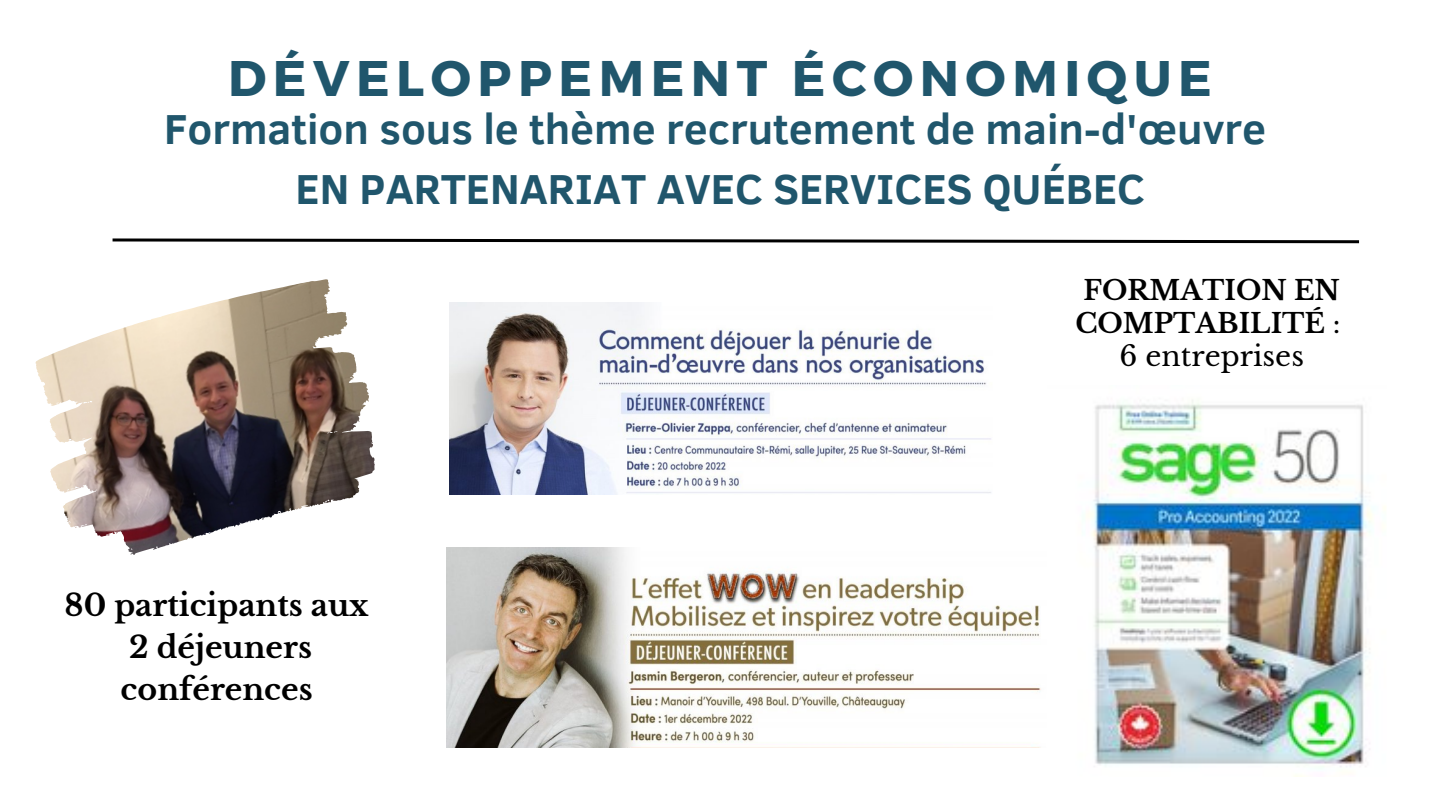
<style>
.page{position:relative;width:1440px;height:810px;background:#fff}
.page>*{position:absolute;margin:0;border:0;box-sizing:border-box;transform-origin:0 0}
.t1{font:700 50px "Montserrat";letter-spacing:.13em;color:#20566c}
.t2{font:700 43px/60px "Clear Sans";color:#20566c;text-align:center}
.t3{font:700 30px/42px "Libre Baskerville";color:#000;text-align:center}
.t4{font:28px "Libre Baskerville";color:#000}
.t5{font:700 27px/33px "Libre Baskerville";color:#000;text-align:center}
.s1{font-weight:400}
</style>
<div class="page">
<svg style="left:35px;top:279px;width:1006px;height:469px"></svg>
<img style="left:449px;top:302px;width:543px;height:193px">
<img style="left:447px;top:548px;width:594px;height:199px">
<svg style="left:112px;top:238px;width:1248px;height:6px"></svg>
<img style="left:1087px;top:399px;width:298px;height:378px">
<img style="left:313px;top:291px;width:55px;height:100px">
<p class="t1" style="left:228px;top:46px;width:985px">DÉVELOPPEMENT ÉCONOMIQUE</p>
<p class="t2" style="left:164px;top:97px;width:1103px">Formation sous le thème recrutement de main-d'œuvre<br>EN PARTENARIAT AVEC SERVICES QUÉBEC</p>
<p class="t3" style="left:65px;top:585px;width:306px">80 participants aux<br>2 déjeuners conférences</p>
<p class="t5" style="left:1075px;top:274px;width:267px">FORMATION EN<br>COMPTABILITÉ <span class="s1">:</span></p>
<p class="t4" style="left:1120px;top:339px;width:186px">6 entreprises</p>
</div>
